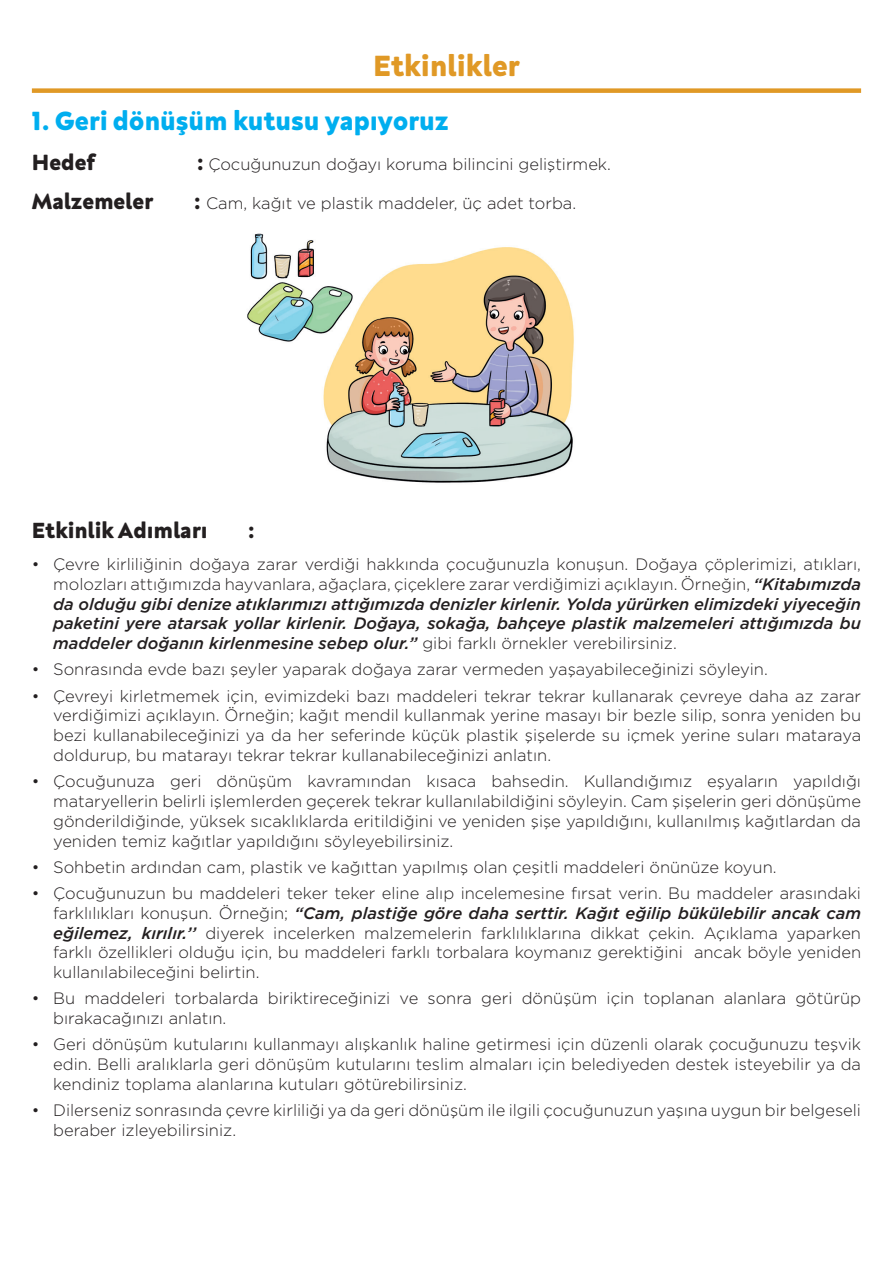
<style>
.page{position:relative;width:893px;height:1263px;background:#fff}
.page>*{position:absolute;margin:0;border:0;box-sizing:border-box;transform-origin:0 0}
.Etkinlikler{font:800 30px "Neufreit";color:#e09926}
.Etkinlikler_alt{font:800 27px "Neufreit";color:#00aeef}
.Etkinlikler_alt-2{font:800 22.5px "Neufreit";color:#231f20}
.Etkinlikler_alt-3{font:300 16.5px/19.8px "Gotham";color:#231f20;text-align:justify}
.Etkinlikler_alt-4{font:italic 500 16.5px/19.8px "Gotham";color:#231f20;text-align:justify}
.s1{font-family:"Neufreit";font-weight:800;font-size:22.5px}
.s2{font-weight:300;font-style:normal}
.s3{font-weight:500;font-style:italic}
</style>
<div class="page">
<div style="left:32px;top:88px;width:829px;height:5px;background:#e09926"></div>
<img style="left:247px;top:233px;width:327px;height:250px">
<p class="Etkinlikler" style="left:373px;top:48px;width:148px">Etkinlikler</p>
<p class="Etkinlikler_alt" style="left:32px;top:105px;width:418px">1. Geri dönüşüm kutusu yapıyoruz</p>
<p class="Etkinlikler_alt-2" style="left:32px;top:149px;width:64px">Hedef</p>
<p class="Etkinlikler_alt-3" style="left:197px;top:153px;width:416px"><span class="s1">:</span> Çocuğunuzun doğayı koruma bilincini geliştirmek.</p>
<p class="Etkinlikler_alt-2" style="left:32px;top:188px;width:123px">Malzemeler</p>
<p class="Etkinlikler_alt-3" style="left:194px;top:193px;width:384px"><span class="s1">:</span> Cam, kağıt ve plastik maddeler, üç adet torba.</p>
<p class="Etkinlikler_alt-2" style="left:32px;top:516px;width:177px">Etkinlik Adımları</p>
<p class="Etkinlikler_alt-2" style="left:248px;top:516px;width:9px">:</p>
<p class="Etkinlikler_alt-4" style="left:53px;top:554px;width:809px;text-indent:-21px"><span class="s2">• Çevre kirliliğinin doğaya zarar verdiği hakkında çocuğunuzla konuşun. Doğaya çöplerimizi, atıkları, molozları attığımızda hayvanlara, ağaçlara, çiçeklere zarar verdiğimizi açıklayın. Örneğin,</span> “Kitabımızda da olduğu gibi denize atıklarımızı attığımızda denizler kirlenir. Yolda yürürken elimizdeki yiyeceğin paketini yere atarsak yollar kirlenir. Doğaya, sokağa, bahçeye plastik malzemeleri attığımızda bu maddeler doğanın kirlenmesine sebep olur.” <span class="s2">gibi farklı örnekler verebilirsiniz.</span></p>
<p class="Etkinlikler_alt-3" style="left:32px;top:659px;width:737px">• Sonrasında evde bazı şeyler yaparak doğaya zarar vermeden yaşayabileceğinizi söyleyin.</p>
<p class="Etkinlikler_alt-3" style="left:53px;top:685px;width:809px;text-indent:-21px">• Çevreyi kirletmemek için, evimizdeki bazı maddeleri tekrar tekrar kullanarak çevreye daha az zarar verdiğimizi açıklayın. Örneğin; kağıt mendil kullanmak yerine masayı bir bezle silip, sonra yeniden bu bezi kullanabileceğinizi ya da her seferinde küçük plastik şişelerde su içmek yerine suları mataraya doldurup, bu matarayı tekrar tekrar kullanabileceğinizi anlatın.</p>
<p class="Etkinlikler_alt-3" style="left:53px;top:771px;width:809px;text-indent:-21px">• Çocuğunuza geri dönüşüm kavramından kısaca bahsedin. Kullandığımız eşyaların yapıldığı mataryellerin belirli işlemlerden geçerek tekrar kullanılabildiğini söyleyin. Cam şişelerin geri dönüşüme gönderildiğinde, yüksek sıcaklıklarda eritildiğini ve yeniden şişe yapıldığını, kullanılmış kağıtlardan da yeniden temiz kağıtlar yapıldığını söyleyebilirsiniz.</p>
<p class="Etkinlikler_alt-3" style="left:32px;top:857px;width:746px">• Sohbetin ardından cam, plastik ve kağıttan yapılmış olan çeşitli maddeleri önünüze koyun.</p>
<p class="Etkinlikler_alt-3" style="left:53px;top:883px;width:809px;text-indent:-21px">• Çocuğunuzun bu maddeleri teker teker eline alıp incelemesine fırsat verin. Bu maddeler arasındaki farklılıkları konuşun. Örneğin; <span class="s3">“Cam, plastiğe göre daha serttir. Kağıt eğilip bükülebilir ancak cam eğilemez, kırılır.’’</span> diyerek incelerken malzemelerin farklılıklarına dikkat çekin. Açıklama yaparken farklı özellikleri olduğu için, bu maddeleri farklı torbalara koymanız gerektiğini ancak böyle yeniden kullanılabileceğini belirtin.</p>
<p class="Etkinlikler_alt-3" style="left:53px;top:988px;width:809px;text-indent:-21px">• Bu maddeleri torbalarda biriktireceğinizi ve sonra geri dönüşüm için toplanan alanlara götürüp bırakacağınızı anlatın.</p>
<p class="Etkinlikler_alt-3" style="left:53px;top:1034px;width:809px;text-indent:-21px">• Geri dönüşüm kutularını kullanmayı alışkanlık haline getirmesi için düzenli olarak çocuğunuzu teşvik edin. Belli aralıklarla geri dönüşüm kutularını teslim almaları için belediyeden destek isteyebilir ya da kendiniz toplama alanlarına kutuları götürebilirsiniz.</p>
<p class="Etkinlikler_alt-3" style="left:53px;top:1100px;width:809px;text-indent:-21px">• Dilerseniz sonrasında çevre kirliliği ya da geri dönüşüm ile ilgili çocuğunuzun yaşına uygun bir belgeseli beraber izleyebilirsiniz.</p>
</div>
